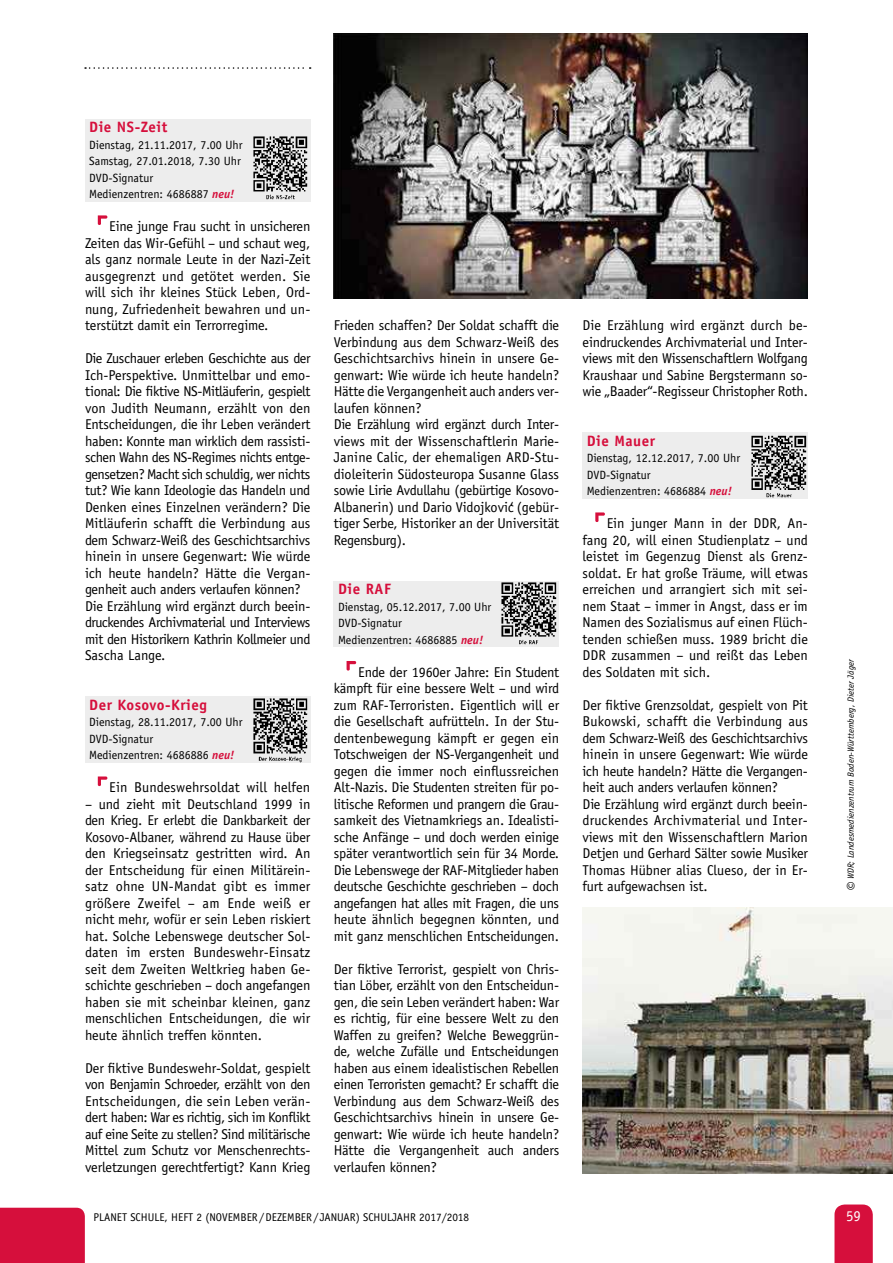
<style>
.page{position:relative;width:893px;height:1263px;background:#fff}
.page>*{position:absolute;margin:0;border:0;box-sizing:border-box;transform-origin:0 0}
.t1{font:700 15px "Officina Sans Std";letter-spacing:.035em;color:#d60f3c}
.t2{font:15px "Officina Sans Std";color:#fff}
.t3{font:14.25px/16.5px "Officina Sans Std";letter-spacing:-.01em;color:#000;text-align:justify}
.t4{font:14.25px "Officina Sans Std";letter-spacing:.01em;color:#000}
.t5{font:12px/16.5px "Officina Sans Std";color:#000}
.t6{font:11.25px "Officina Sans Std";color:#000}
.t7{font:italic 9px "Officina Sans Std";color:#000}
.s1{font-weight:700;font-style:italic;color:#d60f3c}
.s2{font-size:16.5px}
</style>
<div class="page">
<svg style="left:834px;top:1204px;width:39px;height:59px;background:#d71944"></svg>
<div style="left:0;top:1208px;width:85px;height:55px;background:#d60f3c"></div>
<svg style="left:85px;top:67px;width:226px;height:2px"></svg>
<div style="left:85px;top:119px;width:225px;height:17px;background:#ededed"></div>
<div style="left:85px;top:135px;width:225px;height:17px;background:#ededed"></div>
<div style="left:85px;top:152px;width:225px;height:16px;background:#ededed"></div>
<div style="left:85px;top:168px;width:225px;height:17px;background:#ededed"></div>
<div style="left:85px;top:185px;width:225px;height:16px;background:#ededed"></div>
<div style="left:85px;top:696px;width:225px;height:18px;background:#ededed"></div>
<div style="left:85px;top:713px;width:225px;height:16px;background:#ededed"></div>
<div style="left:85px;top:729px;width:225px;height:17px;background:#ededed"></div>
<div style="left:85px;top:746px;width:225px;height:16px;background:#ededed"></div>
<svg style="left:98px;top:215px;width:9px;height:10px"></svg>
<svg style="left:98px;top:776px;width:9px;height:10px"></svg>
<div style="left:334px;top:581px;width:225px;height:17px;background:#ededed"></div>
<div style="left:334px;top:597px;width:225px;height:17px;background:#ededed"></div>
<div style="left:334px;top:614px;width:225px;height:16px;background:#ededed"></div>
<div style="left:334px;top:630px;width:225px;height:17px;background:#ededed"></div>
<svg style="left:347px;top:661px;width:9px;height:10px"></svg>
<div style="left:583px;top:432px;width:225px;height:18px;background:#ededed"></div>
<div style="left:583px;top:449px;width:225px;height:16px;background:#ededed"></div>
<div style="left:583px;top:465px;width:225px;height:17px;background:#ededed"></div>
<div style="left:583px;top:482px;width:225px;height:16px;background:#ededed"></div>
<svg style="left:595px;top:512px;width:10px;height:10px"></svg>
<img style="left:334px;top:33px;width:474px;height:265px">
<img style="left:583px;top:908px;width:310px;height:266px">
<img style="left:253px;top:136px;width:55px;height:64px">
<img style="left:501px;top:582px;width:56px;height:63px">
<img style="left:253px;top:698px;width:55px;height:64px">
<img style="left:751px;top:435px;width:56px;height:64px">
<p class="t1" style="left:89px;top:118px;width:80px">Die NS-Zeit</p>
<p class="t5" style="left:89px;top:136px;width:155px">Dienstag, 21.11.2017, 7.00 Uhr<br>Samstag, 27.01.2018, 7.30 Uhr<br>DVD-Signatur<br>Medienzentren: 4686887 <span class="s1">neu!</span></p>
<p class="t3" style="left:85px;top:218px;width:227px;text-indent:24px">Eine junge Frau sucht in unsicheren Zeiten das Wir-Gefühl – und schaut weg, als ganz normale Leute in der Nazi-Zeit ausgegrenzt und getötet werden. Sie will sich ihr kleines Stück Leben, Ord&shy;nung, Zufriedenheit bewahren und un&shy;terstützt damit ein Terrorregime.</p>
<p class="t3" style="left:85px;top:350px;width:227px;text-align:left">Die Zuschauer erleben Geschichte aus der Ich-Perspektive. Unmittelbar und emo&shy;tional: Die fiktive NS-Mitläuferin, gespielt von Judith Neumann, erzählt von den Entscheidungen, die ihr Leben verändert haben: Konnte man wirklich dem rassisti&shy;schen Wahn des NS-Regimes nichts entge&shy;gensetzen? Macht sich schuldig, wer nichts tut? Wie kann Ideologie das Handeln und Denken eines Einzelnen verändern? Die Mitläuferin schafft die Verbindung aus dem Schwarz-Weiß des Geschichtsarchivs hinein in unsere Gegenwart: Wie würde ich heute handeln? Hätte die Vergan&shy;genheit auch anders verlaufen können?<br>Die Erzählung wird ergänzt durch beein&shy;druckendes Archivmaterial und Interviews mit den Historikern Kathrin Kollmeier und Sascha Lange.</p>
<p class="t1" style="left:89px;top:695px;width:119px">Der Kosovo-Krieg</p>
<p class="t5" style="left:89px;top:714px;width:155px">Dienstag, 28.11.2017, 7.00 Uhr<br>DVD-Signatur<br>Medienzentren: 4686886 <span class="s1">neu!</span></p>
<p class="t4" style="left:109px;top:779px;width:203px">Ein Bundeswehrsoldat will helfen</p>
<p class="t3" style="left:85px;top:795px;width:227px">– und zieht mit Deutschland 1999 in den Krieg. Er erlebt die Dankbarkeit der Kosovo-Albaner, während zu Hause über den Kriegseinsatz gestritten wird. An der Entscheidung für einen Militärein&shy;satz ohne UN-Mandat gibt es immer größere Zweifel – am Ende weiß er nicht mehr, wofür er sein Leben riskiert hat. Solche Lebenswege deutscher Sol&shy;daten im ersten Bundeswehr-Einsatz seit dem Zweiten Weltkrieg haben Ge&shy;schichte geschrieben – doch angefangen haben sie mit scheinbar kleinen, ganz menschlichen Entscheidungen, die wir heute ähnlich treffen könnten.</p>
<p class="t3" style="left:85px;top:1059px;width:227px">Der fiktive Bundeswehr-Soldat, gespielt von Benjamin Schroeder, erzählt von den Entscheidungen, die sein Leben verän&shy;dert haben: War es richtig, sich im Konflikt auf eine Seite zu stellen? Sind militärische Mittel zum Schutz vor Menschenrechts&shy;verletzungen gerechtfertigt? Kann Krieg</p>
<p class="t3" style="left:334px;top:317px;width:227px;text-align:left">Frieden schaffen? Der Soldat schafft die Verbindung aus dem Schwarz-Weiß des Geschichtsarchivs hinein in unsere Ge&shy;genwart: Wie würde ich heute handeln?<br>Hätte die Vergangenheit auch anders ver&shy;laufen können?<br>Die Erzählung wird ergänzt durch Inter&shy;views mit der Wissenschaftlerin Marie-Janine Calic, der ehemaligen ARD-Stu&shy;dioleiterin Südosteuropa Susanne Glass sowie Lirie Avdullahu (gebürtige Kosovo-Albanerin) und Dario Vidojkovic‘ (gebür&shy;tiger Serbe, Historiker an der Universität Regensburg).</p>
<p class="t1" style="left:338px;top:580px;width:54px">Die RAF</p>
<p class="t5" style="left:338px;top:598px;width:155px">Dienstag, 05.12.2017, 7.00 Uhr<br>DVD-Signatur<br>Medienzentren: 4686885 <span class="s1">neu!</span></p>
<p class="t3" style="left:334px;top:663px;width:227px;text-indent:24px">Ende der 1960er Jahre: Ein Student kämpft für eine bessere Welt – und wird zum RAF-Terroristen. Eigentlich will er die Gesellschaft aufrütteln. In der Stu&shy;dentenbewegung kämpft er gegen ein Totschweigen der NS-Vergangenheit und gegen die immer noch einflussreichen Alt-Nazis. Die Studenten streiten für po&shy;litische Reformen und prangern die Grau&shy;samkeit des Vietnamkriegs an. Idealisti&shy;sche Anfänge – und doch werden einige später verantwortlich sein für 34 Morde.<br>Die Lebenswege der RAF-Mitglieder haben deutsche Geschichte geschrieben – doch angefangen hat alles mit Fragen, die uns heute ähnlich begegnen könnten, und mit ganz menschlichen Entscheidungen.</p>
<p class="t3" style="left:334px;top:960px;width:227px">Der fiktive Terrorist, gespielt von Chris&shy;tian Löber, erzählt von den Entscheidun&shy;gen, die sein Leben verändert haben: War es richtig, für eine bessere Welt zu den Waffen zu greifen? Welche Beweggrün&shy;de, welche Zufälle und Entscheidungen haben aus einem idealistischen Rebellen einen Terroristen gemacht? Er schafft die Verbindung aus dem Schwarz-Weiß des Geschichtsarchivs hinein in unsere Ge&shy;genwart: Wie würde ich heute handeln?<br>Hätte die Vergangenheit auch anders verlaufen können?</p>
<p class="t3" style="left:583px;top:317px;width:227px">Die Erzählung wird ergänzt durch be&shy;eindruckendes Archivmaterial und Inter&shy;views mit den Wissenschaftlern Wolfgang Kraushaar und Sabine Bergstermann so&shy;wie „Baader“-Regisseur Christopher Roth.</p>
<p class="t1" style="left:587px;top:431px;width:70px">Die Mauer</p>
<p class="t5" style="left:587px;top:450px;width:155px">Dienstag, 12.12.2017, 7.00 Uhr<br>DVD-Signatur<br>Medienzentren: 4686884 <span class="s1">neu!</span></p>
<p class="t3" style="left:583px;top:515px;width:227px;text-indent:24px">Ein junger Mann in der DDR, An&shy;fang 20, will einen Studienplatz – und leistet im Gegenzug Dienst als Grenz&shy;soldat. Er hat große Träume, will etwas erreichen und arrangiert sich mit sei&shy;nem Staat – immer in Angst, dass er im Namen des Sozialismus auf einen Flüch&shy;tenden schießen muss. 1989 bricht die DDR zusammen – und reißt das Leben des Soldaten mit sich.</p>
<p class="t3" style="left:583px;top:696px;width:227px;text-align:left">Der fiktive Grenzsoldat, gespielt von Pit Bukowski, schafft die Verbindung aus dem Schwarz-Weiß des Geschichtsarchivs hinein in unsere Gegenwart: Wie würde ich heute handeln? Hätte die Vergangen&shy;heit auch anders verlaufen können?<br>Die Erzählung wird ergänzt durch beein&shy;druckendes Archivmaterial und Inter&shy;views mit den Wissenschaftlern Marion Detjen und Gerhard Sälter sowie Musiker Thomas Hübner alias Clueso, der in Er&shy;furt aufgewachsen ist.</p>
<p class="t7" style="left:846px;top:891px;width:234px;rotate:-90deg"><span class="s2">©</span> WDR; Landesmedienzentrum Baden-Württemberg, Dieter Jäger</p>
<p class="t6" style="left:94px;top:1211px;width:377px">PLANET SCHULE, HEFT 2 (NOVEMBER/DEZEMBER/ JANUAR) SCHULJAHR 2017/2018</p>
<p class="t2" style="left:846px;top:1207px;width:16px">59</p>
</div>
